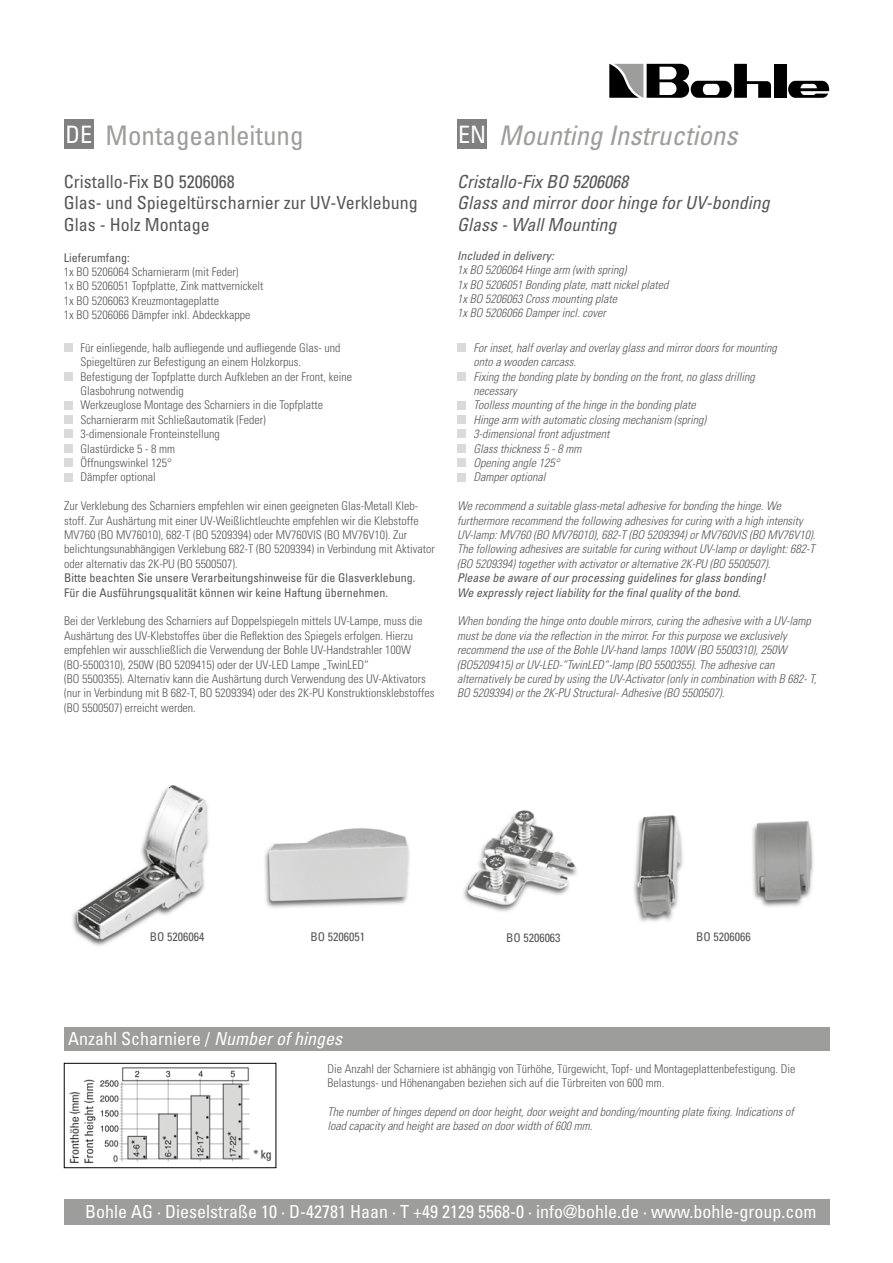
<style>
.page{position:relative;width:893px;height:1263px;background:#fff}
.page>*{position:absolute;margin:0;border:0;box-sizing:border-box;transform-origin:0 0}
.t1{font:italic condensed 27px "Univers";color:#9d9d9c}
.t2{font:condensed 27px "Univers";color:#9d9d9c}
.t3{font:condensed 18px "Univers";color:#fff}
.t4{font:condensed 18px/21.6px "Univers";color:#575756}
.t5{font:italic condensed 18px/21.6px "Univers";color:#575756}
.t6{font:300 condensed 12px/14.4px "Univers";color:#575756}
.t7{font:italic 300 condensed 12px/14.4px "Univers";color:#575756}
.t8{font:condensed 12px/14.4px "Univers";color:#575756}
.t9{font:italic condensed 12px/14.4px "Univers";color:#575756}
.s1{font-size:24px;color:#fff}
.s2{font-style:normal;font-size:24px;color:#fff}
.s3{font-style:italic}
</style>
<div class="page">
<div style="left:774px;top:64px;width:13px;height:34px;background:#000"></div>
<svg style="left:788px;top:81px;width:41px;height:17px"></svg>
<svg style="left:609px;top:64px;width:162px;height:34px"></svg>
<div style="left:64px;top:119px;width:30px;height:30px;background:#808080"></div>
<div style="left:64px;top:343px;width:9px;height:9px;background:#dadada"></div>
<div style="left:64px;top:372px;width:9px;height:9px;background:#dadada"></div>
<div style="left:64px;top:401px;width:9px;height:8px;background:#dadada"></div>
<div style="left:64px;top:415px;width:9px;height:9px;background:#dadada"></div>
<div style="left:64px;top:430px;width:9px;height:8px;background:#dadada"></div>
<div style="left:64px;top:444px;width:9px;height:9px;background:#dadada"></div>
<div style="left:64px;top:458px;width:9px;height:9px;background:#dadada"></div>
<div style="left:64px;top:473px;width:9px;height:8px;background:#dadada"></div>
<div style="left:457px;top:119px;width:30px;height:30px;background:#808080"></div>
<div style="left:457px;top:343px;width:9px;height:9px;background:#dadada"></div>
<div style="left:457px;top:372px;width:9px;height:9px;background:#dadada"></div>
<div style="left:457px;top:401px;width:9px;height:8px;background:#dadada"></div>
<div style="left:457px;top:415px;width:9px;height:9px;background:#dadada"></div>
<div style="left:457px;top:430px;width:9px;height:8px;background:#dadada"></div>
<div style="left:457px;top:444px;width:9px;height:9px;background:#dadada"></div>
<div style="left:457px;top:458px;width:9px;height:9px;background:#dadada"></div>
<div style="left:457px;top:473px;width:9px;height:8px;background:#dadada"></div>
<div style="left:64px;top:1199px;width:765px;height:25px;background:#9d9d9c"></div>
<img style="left:72px;top:785px;width:137px;height:161px">
<img style="left:264px;top:828px;width:146px;height:80px">
<img style="left:463px;top:810px;width:114px;height:102px">
<img style="left:633px;top:815px;width:50px;height:107px">
<img style="left:752px;top:821px;width:61px;height:86px">
<div style="left:64px;top:1027px;width:765px;height:23px;background:#9d9d9c"></div>
<img style="left:69px;top:1067px;width:202px;height:97px">
<div style="left:64px;top:1063px;width:212px;height:105px;border:1px solid #000"></div>
<h1 class="t2" style="left:65px;top:118px;width:240px"><span class="s1">DE</span> Montageanleitung</h1>
<h2 class="t4" style="left:64px;top:170px;width:355px">Cristallo-Fix BO 5206068<br>Glas- und Spiegeltürscharnier zur UV-Verklebung<br>Glas - Holz Montage</h2>
<p class="t8" style="left:64px;top:250px;width:67px">Lieferumfang:</p>
<p class="t6" style="left:64px;top:265px;width:201px">1x BO 5206064 Scharnierarm (mit Feder)<br>1x BO 5206051 Topfplatte, Zink mattvernickelt 1x BO 5206063 Kreuzmontageplatte<br>1x BO 5206066 Dämpfer inkl. Abdeckkappe</p>
<p class="t6" style="left:81px;top:340px;width:273px">Für einliegende, halb aufliegende und aufliegende Glas- und Spiegeltüren zur Befestigung an einem Holzkorpus.<br>Befestigung der Topfplatte durch Aufkleben an der Front, keine Glasbohrung notwendig<br>Werkzeuglose Montage des Scharniers in die Topfplatte Scharnierarm mit Schließautomatik (Feder)<br>3-dimensionale Fronteinstellung<br>Glastürdicke 5 - 8 mm<br>Öffnungswinkel 125°<br>Dämpfer optional</p>
<p class="t6" style="left:64px;top:499px;width:372px">Zur Verklebung des Scharniers empfehlen wir einen geeigneten Glas-Metall Kleb&shy;stoff. Zur Aushärtung mit einer UV-Weißlichtleuchte empfehlen wir die Klebstoffe MV760 (BO MV76010), 682-T (BO 5209394) oder MV760VIS (BO MV76V10). Zur belichtungsunabhängigen Verklebung 682-T (BO 5209394) in Verbindung mit Aktivator oder alternativ das 2K-PU (BO 5500507).</p>
<p class="t8" style="left:64px;top:571px;width:353px">Bitte beachten Sie unsere Verarbeitungshinweise für die Glasverklebung.<br>Für die Ausführungsqualität können wir keine Haftung übernehmen.</p>
<p class="t6" style="left:64px;top:614px;width:372px">Bei der Verklebung des Scharniers auf Doppelspiegeln mittels UV-Lampe, muss die Aushärtung des UV-Klebstoffes über die Reflektion des Spiegels erfolgen. Hierzu empfehlen wir ausschließlich die Verwendung der Bohle UV-Handstrahler 100W (BO-5500310), 250W (BO 5209415) oder der UV-LED Lampe „TwinLED“<br>(BO 5500355). Alternativ kann die Aushärtung durch Verwendung des UV-Aktivators (nur in Verbindung mit B 682-T, BO 5209394) oder des 2K-PU Konstruktionsklebstoffes (BO 5500507) erreicht werden.</p>
<h1 class="t1" style="left:458px;top:118px;width:281px"><span class="s2">EN</span> Mounting Instructions</h1>
<h2 class="t5" style="left:457px;top:170px;width:314px">Cristallo-Fix BO 5206068<br>Glass and mirror door hinge for UV-bonding<br>Glass - Wall Mounting</h2>
<p class="t9" style="left:457px;top:248px;width:98px">Included in delivery:</p>
<p class="t7" style="left:457px;top:263px;width:213px">1x BO 5206064 Hinge arm (with spring)<br>1x BO 5206051 Bonding plate, matt nickel plated 1x BO 5206063 Cross mounting plate<br>1x BO 5206066 Damper incl. cover</p>
<p class="t7" style="left:474px;top:340px;width:305px">For inset, half overlay and overlay glass and mirror doors for mounting onto a wooden carcass.<br>Fixing the bonding plate by bonding on the front, no glass drilling necessary<br>Toolless mounting of the hinge in the bonding plate<br>Hinge arm with automatic closing mechanism (spring)<br>3-dimensional front adjustment<br>Glass thickness 5 - 8 mm<br>Opening angle 125°<br>Damper optional</p>
<p class="t7" style="left:457px;top:499px;width:360px">We recommend a suitable glass-metal adhesive for bonding the hinge. We furthermore recommend the following adhesives for curing with a high intensity UV-lamp: MV760 (BO MV76010), 682-T (BO 5209394) or MV760VIS (BO MV76V10).<br>The following adhesives are suitable for curing without UV-lamp or daylight: 682-T (BO 5209394) together with activator or alternative 2K-PU (BO 5500507).</p>
<p class="t9" style="left:457px;top:571px;width:310px">Please be aware of our processing guidelines for glass bonding!<br>We expressly reject liability for the final quality of the bond.</p>
<p class="t7" style="left:457px;top:614px;width:361px">When bonding the hinge onto double mirrors, curing the adhesive with a UV-lamp must be done via the reflection in the mirror. For this purpose we exclusively recommend the use of the Bohle UV-hand lamps 100W (BO 5500310), 250W (BO5209415) or UV-LED-“TwinLED“-lamp (BO 5500355). The adhesive can alternatively be cured by using the UV-Activator (only in combination with B 682- T, BO 5209394) or the 2K-PU Structural- Adhesive (BO 5500507).</p>
<p class="t8" style="left:150px;top:929px;width:56px">BO 5206064</p>
<p class="t8" style="left:310px;top:929px;width:56px">BO 5206051</p>
<p class="t8" style="left:506px;top:931px;width:56px">BO 5206063</p>
<p class="t8" style="left:696px;top:929px;width:56px">BO 5206066</p>
<h2 class="t3" style="left:68px;top:1027px;width:275px">Anzahl Scharniere / <span class="s3">Number of hinges</span></h2>
<p class="t6" style="left:327px;top:1061px;width:470px">Die Anzahl der Scharniere ist abhängig von Türhöhe, Türgewicht, Topf- und Montageplattenbefestigung. Die<br>Belastungs- und Höhenangaben beziehen sich auf die Türbreiten von 600 mm.</p>
<p class="t7" style="left:327px;top:1104px;width:468px">The number of hinges depend on door height, door weight and bonding/mounting plate fixing. Indications of load capacity and height are based on door width of 600 mm.</p>
<h2 class="t3" style="left:85px;top:1200px;width:733px">Bohle AG · Dieselstraße 10 · D-42781 Haan · T +49 2129 5568-0 · info@bohle.de · www.bohle-group.com</h2>
</div>
